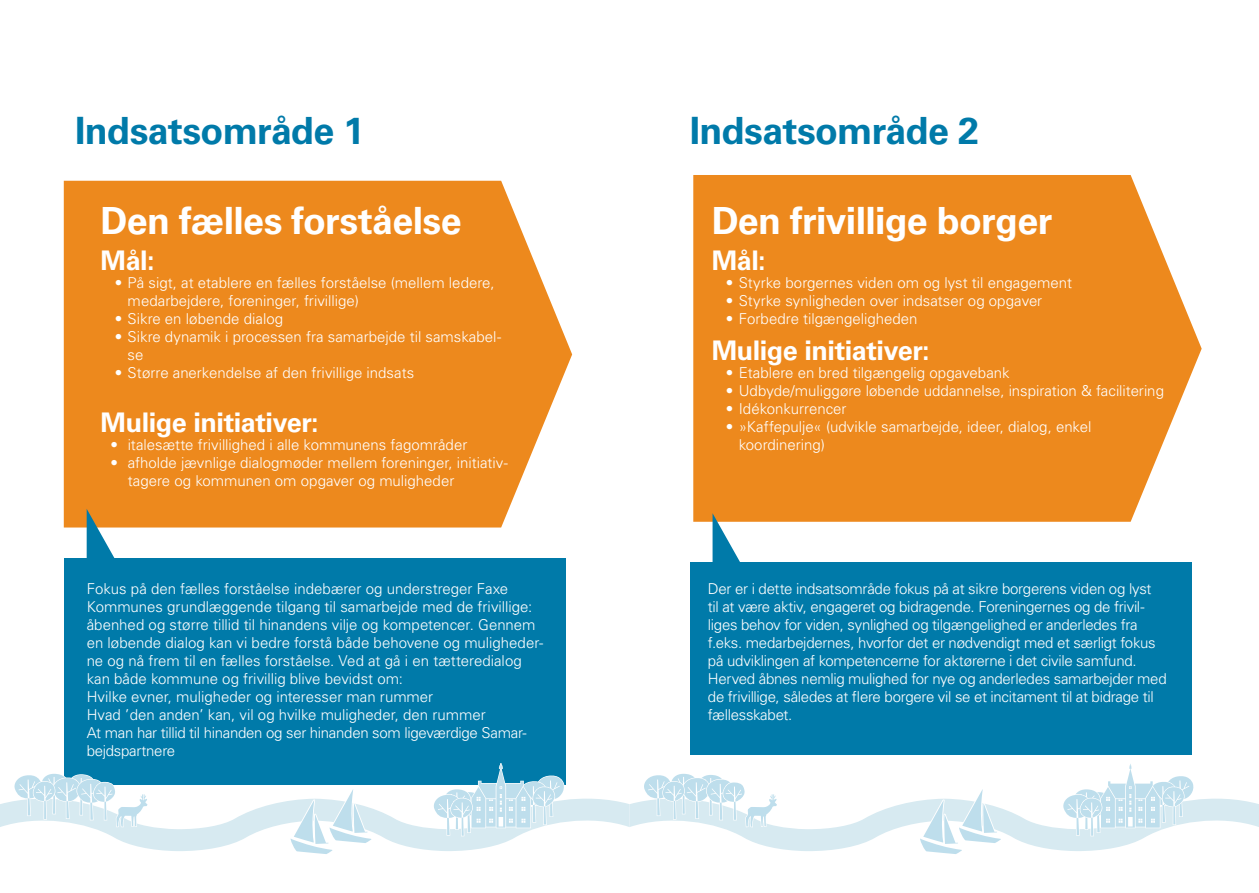
<style>
.page{position:relative;width:1259px;height:893px;background:#fff}
.page>*{position:absolute;margin:0;border:0;box-sizing:border-box;transform-origin:0 0}
.t1{font:700 37.5px "Univers LT Std";letter-spacing:-.015em;color:#fff}
.t2{font:700 37.5px "Univers LT Std";letter-spacing:-.015em;color:#007aa9}
.t3{font:700 27px "Univers LT Std";letter-spacing:-.015em;color:#fff}
.t4{font:300 15px/18px "Univers LT Std";letter-spacing:-.005em;color:#fff}
</style>
<div class="page">
<svg style="left:64px;top:181px;width:508px;height:346px;background:#ee912c"></svg>
<div style="left:64px;top:558px;width:502px;height:226px;background:#007aa9"></div>
<svg style="left:87px;top:509px;width:28px;height:49px"></svg>
<svg style="left:693px;top:175px;width:508px;height:347px;background:#ee912c"></svg>
<div style="left:689px;top:563px;width:502px;height:192px;background:#007aa9"></div>
<svg style="left:712px;top:513px;width:28px;height:50px"></svg>
<svg style="left:0;top:763px;width:1259px;height:91px"></svg>
<h1 class="t2" style="left:75px;top:109px;width:291px">Indsatsområde 1</h1>
<h1 class="t1" style="left:101px;top:199px;width:362px">Den fælles forståelse</h1>
<h2 class="t3" style="left:101px;top:245px;width:55px">Mål:</h2>
<p class="t4" style="left:128px;top:274px;width:368px;text-indent:-13px">• På sigt, at etablere en fælles forståelse (mellem ledere, medarbejdere, foreninger, frivillige)</p>
<p class="t4" style="left:115px;top:310px;width:170px">• Sikre en løbende dialog</p>
<p class="t4" style="left:128px;top:328px;width:375px;text-indent:-13px">• Sikre dynamik i processen fra samarbejde til samskabel&shy;se</p>
<p class="t4" style="left:115px;top:364px;width:301px">• Større anerkendelse af den frivillige indsats</p>
<h2 class="t3" style="left:101px;top:407px;width:220px">Mulige initiativer:</h2>
<p class="t4" style="left:111px;top:436px;width:358px">• italesætte frivillighed i alle kommunens fagområder</p>
<p class="t4" style="left:128px;top:454px;width:382px;text-indent:-17px">• afholde jævnlige dialogmøder mellem foreninger, initiativ&shy;tagere og kommunen om opgaver og muligheder</p>
<p class="t4" style="left:87px;top:580px;width:458px">Fokus på den fælles forståelse indebærer og understreger Faxe Kommunes grundlæggende tilgang til samarbejde med de frivillige: åbenhed og større tillid til hinandens vilje og kompetencer. Gennem en løbende dialog kan vi bedre forstå både behovene og muligheder&shy;ne og nå frem til en fælles forståelse. Ved at gå i en tætteredialog kan både kommune og frivillig blive bevidst om:<br>Hvilke evner, muligheder og interesser man rummer<br>Hvad ’den anden’ kan, vil og hvilke muligheder, den rummer<br>At man har tillid til hinanden og ser hinanden som ligeværdige Samar&shy;bejdspartnere</p>
<h1 class="t2" style="left:689px;top:109px;width:291px">Indsatsområde 2</h1>
<h1 class="t1" style="left:712px;top:199px;width:342px">Den frivillige borger</h1>
<h2 class="t3" style="left:711px;top:245px;width:55px">Mål:</h2>
<p class="t4" style="left:726px;top:274px;width:347px">• Styrke borgernes viden om og lyst til engagement</p>
<p class="t4" style="left:726px;top:292px;width:318px">• Styrke synligheden over indsatser og opgaver</p>
<p class="t4" style="left:726px;top:310px;width:193px">• Forbedre tilgængeligheden</p>
<h2 class="t3" style="left:711px;top:335px;width:220px">Mulige initiativer:</h2>
<p class="t4" style="left:726px;top:364px;width:285px">• Etablere en bred tilgængelig opgavebank</p>
<p class="t4" style="left:726px;top:382px;width:439px">• Udbyde/muliggøre løbende uddannelse, inspiration &amp; facilitering</p>
<p class="t4" style="left:726px;top:400px;width:122px">• Idékonkurrencer</p>
<p class="t4" style="left:738px;top:418px;width:354px;text-indent:-13px">• »Kaffepulje« (udvikle samarbejde, ideer, dialog, enkel koordinering)</p>
<p class="t4" style="left:708px;top:580px;width:460px">Der er i dette indsatsområde fokus på at sikre borgerens viden og lyst<br>til at være aktiv, engageret og bidragende. Foreningernes og de frivil&shy;liges behov for viden, synlighed og tilgængelighed er anderledes fra f.eks. medarbejdernes, hvorfor det er nødvendigt med et særligt fokus på udviklingen af kompetencerne for aktørerne i det civile samfund.<br>Herved åbnes nemlig mulighed for nye og anderledes samarbejder med de frivillige, således at flere borgere vil se et incitament til at bidrage til fællesskabet.</p>
</div>
